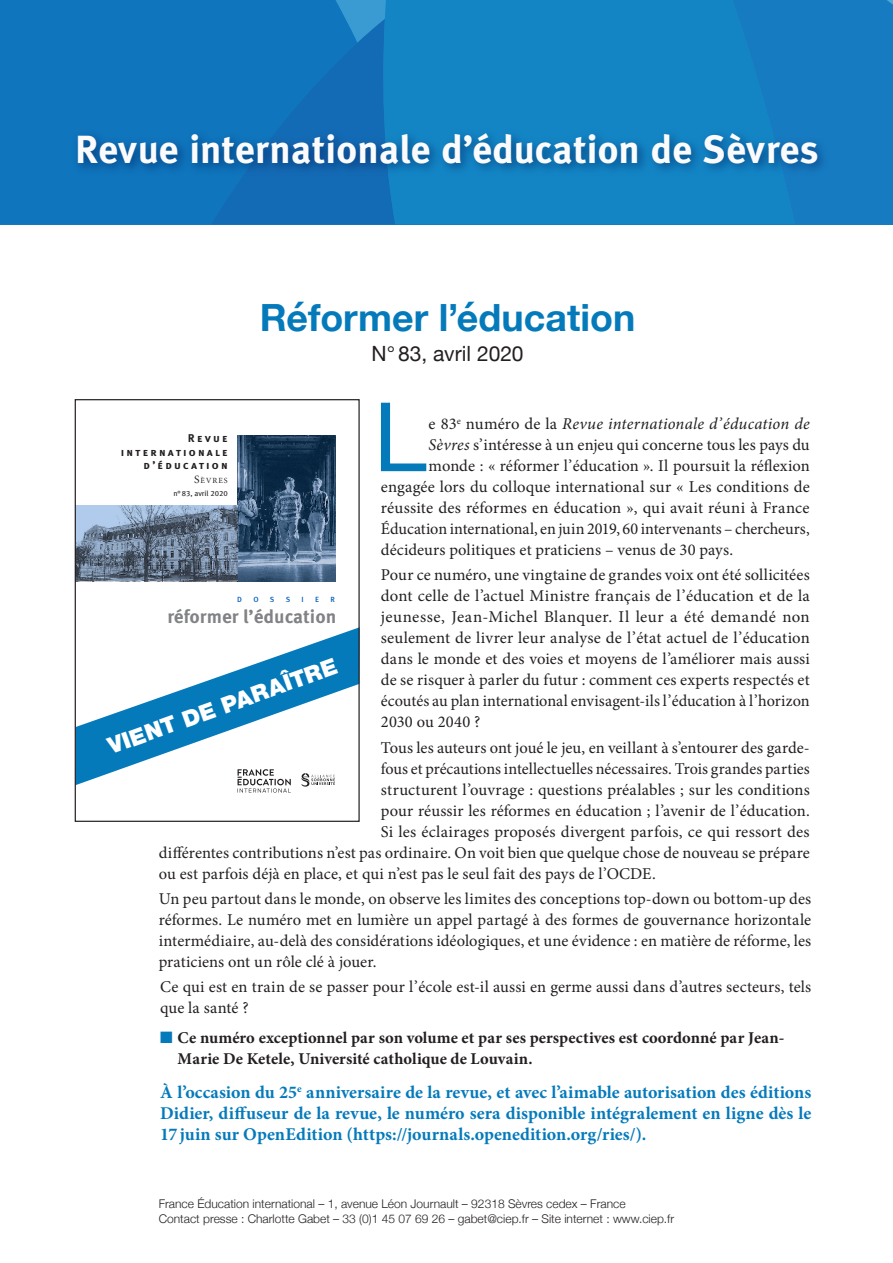
<style>
.page{position:relative;width:893px;height:1263px;background:#fff}
.page>*{position:absolute;margin:0;border:0;box-sizing:border-box;transform-origin:0 0}
.txt_Paraître{font:95.85px "Helvetica Neue";color:#057abb}
.t1{font:700 39.3px "Meta Plus Lining";letter-spacing:.005em;color:#fbfbfc}
.ttr_1{font:700 37.5px "Helvetica Neue";color:#057abb}
.t2{font:900 22.65px "Helvetica Neue LT Pro";color:#fff}
.txt_Paraître-2{font:21px "Helvetica Neue";color:#231f20}
.t3{font:700 18.75px "Meta Pro";color:#808285}
.txt_Paraître-3{font:700 18px/21px "Minion Pro";letter-spacing:.005em;color:#057abb;text-align:justify}
.txt_Paraître-4{font:16.5px/21px "Minion Pro";letter-spacing:.005em;color:#231f20;text-align:justify}
.txt_Paraître-5{font:700 16.5px/21px "Minion Pro";letter-spacing:.005em;color:#231f20}
.txt_Paraître-6{font:italic 16.5px "Minion Pro";letter-spacing:.01em;color:#231f20}
.t4{font:300 12px "Helvetica Neue";color:#231f20}
.t5{font:11.25px/13.5px "Meta Plus Bold Caps";letter-spacing:.19em;color:#231f20;text-align:right}
.t6{font:7.95px "Minion";letter-spacing:.13em;color:#231f20}
.t7{font:7.5px "Meta Pro";letter-spacing:-.005em;color:#231f20}
.t8{font:500 7.5px "Meta Pro";color:#005fb9}
.s1{font-style:normal}
.s2{font-style:italic}
.s3{color:#057abb}
.s4{font-size:11.25px}
</style>
<div class="page">
<div style="left:795px;top:0;width:98px;height:224px;background:#177bc1"></div>
<div style="left:0;top:0;width:211px;height:224px;background:#0f75bd"></div>
<svg style="left:211px;top:0;width:169px;height:120px;background:#1274bc"></svg>
<svg style="left:383px;top:0;width:412px;height:120px;background:#1383c4"></svg>
<img style="left:35px;top:120px;width:831px;height:104px">
<img style="left:238px;top:435px;width:97px;height:146px">
<img style="left:77px;top:505px;width:161px;height:76px">
<svg style="left:77px;top:627px;width:281px;height:166px"></svg>
<div style="left:75px;top:399px;width:285px;height:423px;border:1px solid #231f20"></div>
<p class="t1" style="left:75px;top:127px;width:746px">Revue internationale d’éducation de Sèvres</p>
<p class="ttr_1" style="left:260px;top:288px;width:377px">Réformer l’éducation</p>
<p class="txt_Paraître-2" style="left:372px;top:338px;width:154px">N°83, avril 2020</p>
<p class="txt_Paraître" style="left:373px;top:368px;width:55px">L</p>
<p class="txt_Paraître-6" style="left:429px;top:413px;width:383px"><span class="s1">e 83</span><sup>e</sup> <span class="s1">numéro de la</span> Revue internationale d’éducation de</p>
<p class="txt_Paraître-4" style="left:429px;top:434px;width:383px"><span class="s2">Sèvres</span> s’intéresse à un enjeu qui concerne tous les pays du</p>
<p class="txt_Paraître-4" style="left:429px;top:455px;width:383px">monde : « réformer l’éducation ». Il poursuit la réflexion</p>
<p class="txt_Paraître-4" style="left:381px;top:476px;width:430px">engagée lors du colloque international sur « Les conditions de</p>
<p class="txt_Paraître-4" style="left:381px;top:497px;width:430px">réussite des réformes en éducation », qui avait réuni à France</p>
<p class="txt_Paraître-4" style="left:381px;top:518px;width:430px">Éducation international, en juin 2019, 60 intervenants – chercheurs,</p>
<p class="txt_Paraître-4" style="left:381px;top:539px;width:354px">décideurs politiques et praticiens – venus de 30 pays.</p>
<p class="txt_Paraître-4" style="left:381px;top:565px;width:430px">Pour ce numéro, une vingtaine de grandes voix ont été sollicitées dont celle de l’actuel Ministre français de l’éducation et de la jeunesse, Jean-Michel Blanquer. Il leur a été demandé non seulement de livrer leur analyse de l’état actuel de l’éducation dans le monde et des voies et moyens de l’améliorer mais aussi de se risquer à parler du futur : comment ces experts respectés et écoutés au plan international envisagent-ils l’éducation à l’horizon 2030 ou 2040 ?</p>
<p class="txt_Paraître-4" style="left:381px;top:737px;width:430px">Tous les auteurs ont joué le jeu, en veillant à s’entourer des garde-</p>
<p class="txt_Paraître-4" style="left:381px;top:758px;width:430px">fous et précautions intellectuelles nécessaires. Trois grandes parties</p>
<p class="txt_Paraître-4" style="left:381px;top:779px;width:430px">structurent l’ouvrage : questions préalables ; sur les conditions</p>
<p class="txt_Paraître-4" style="left:381px;top:800px;width:430px">pour réussir les réformes en éducation ; l’avenir de l’éducation.</p>
<p class="txt_Paraître-4" style="left:381px;top:821px;width:430px">Si les éclairages proposés divergent parfois, ce qui ressort des</p>
<p class="txt_Paraître-4" style="left:159px;top:842px;width:653px">différentes contributions n’est pas ordinaire. On voit bien que quelque chose de nouveau se prépare</p>
<p class="txt_Paraître-4" style="left:159px;top:863px;width:498px">ou est parfois déjà en place, et qui n’est pas le seul fait des pays de l’OCDE.</p>
<p class="txt_Paraître-4" style="left:159px;top:888px;width:654px">Un peu partout dans le monde, on observe les limites des conceptions top-down ou bottom-up des réformes. Le numéro met en lumière un appel partagé à des formes de gouvernance horizontale intermédiaire, au-delà des considérations idéologiques, et une évidence : en matière de réforme, les praticiens ont un rôle clé à jouer.</p>
<p class="txt_Paraître-4" style="left:160px;top:976px;width:653px">Ce qui est en train de se passer pour l’école est-il aussi en germe aussi dans d’autres secteurs, tels que la santé ?</p>
<p class="txt_Paraître-5" style="left:178px;top:1027px;width:608px;text-indent:-17px"><span class="s3">■</span> Ce numéro exceptionnel par son volume et par ses perspectives est coordonné par Jean-<br>Marie De Ketele, Université catholique de Louvain.</p>
<p class="txt_Paraître-3" style="left:160px;top:1081px;width:653px">À l’occasion du 25<sup>e</sup> anniversaire de la revue, et avec l’aimable autorisation des éditions Didier, diffuseur de la revue, le numéro sera disponible intégralement en ligne dès le 17 juin sur OpenEdition (https://journals.openedition.org/ries/).</p>
<p class="t5" style="left:121px;top:432px;width:109px">Revue internationale d’éducation</p>
<p class="t6" style="left:194px;top:477px;width:35px"><span class="s4">S</span>ÈVRES</p>
<p class="t7" style="left:173px;top:488px;width:56px">n°83, avril 2020</p>
<p class="t8" style="left:237px;top:593px;width:6px">D</p>
<p class="t8" style="left:253px;top:593px;width:7px">O</p>
<p class="t8" style="left:270px;top:593px;width:6px">S</p>
<p class="t8" style="left:286px;top:593px;width:6px">S</p>
<p class="t8" style="left:302px;top:593px;width:4px">I</p>
<p class="t8" style="left:315px;top:593px;width:5px">E</p>
<p class="t8" style="left:331px;top:593px;width:6px">R</p>
<p class="t3" style="left:167px;top:602px;width:171px">réformer l’éducation</p>
<p class="t2" style="left:104px;top:735px;width:244px;rotate:-20deg">VIENT DE PARAÎTRE</p>
<p class="t4" style="left:159px;top:1194px;width:468px">France Éducation international – 1, avenue Léon Journault – 92318 Sèvres cedex – France</p>
<p class="t4" style="left:159px;top:1209px;width:517px">Contact presse : Charlotte Gabet – 33 (0)1 45 07 69 26 – gabet@ciep.fr – Site internet : www.ciep.fr</p>
</div>
